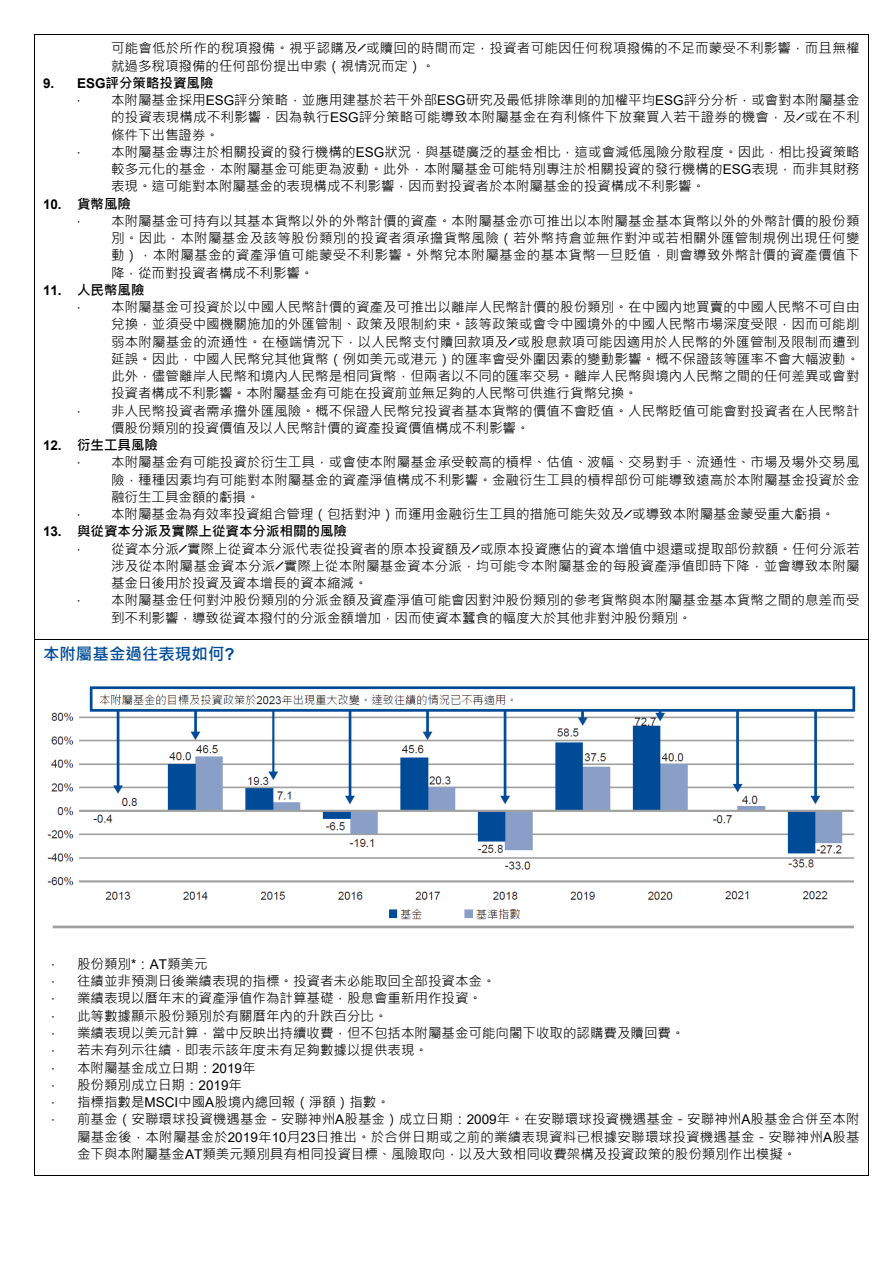
<style>
.page{position:relative;width:893px;height:1263px;background:#fff}
.page>*{position:absolute;margin:0;border:0;box-sizing:border-box;transform-origin:0 0}
.t1{font:700 16.5px "Microsoft Jheng Hei";color:#004c98}
.t2{font:13.5px/17.2px "Microsoft Jheng Hei";color:#000;text-align:justify}
.t3{font:700 13.5px/17.2px "Microsoft Jheng Hei";color:#000}
.s1{font-family:"Arial"}
.s2{font-weight:400}
</style>
<div class="page">
<hr style="left:34px;top:35px;width:834px;height:1px;background:#000">
<hr style="left:34px;top:40px;width:1px;height:599px;background:#000">
<hr style="left:868px;top:40px;width:1px;height:599px;background:#000">
<hr style="left:35px;top:639px;width:833px;height:1px;background:#000">
<hr style="left:34px;top:644px;width:1px;height:532px;background:#000">
<hr style="left:34px;top:1175px;width:834px;height:1px;background:#000">
<hr style="left:868px;top:644px;width:1px;height:532px;background:#000">
<img style="left:47px;top:686px;width:809px;height:243px">
<p class="t2" style="left:111px;top:39px;width:750px">可能會低於所作的稅項撥備。視乎認購及╱或贖回的時間而定，投資者可能因任何稅項撥備的不足而蒙受不利影響，而且無權就過多稅項撥備的任何部份提出申索（視情況而定）。</p>
<p class="t3" style="left:77px;top:74px;width:138px;text-indent:-34px"><span class="s1">9. ESG</span>評分策略投資風險<span class="s2">‧</span></p>
<p class="t2" style="left:111px;top:91px;width:750px">本附屬基金採用<span class="s1">ESG</span>評分策略，並應用建基於若干外部<span class="s1">ESG</span>研究及最低排除準則的加權平均<span class="s1">ESG</span>評分分析，或會對本附屬基金的投資表現構成不利影響，因為執行<span class="s1">ESG</span>評分策略可能導致本附屬基金在有利條件下放棄買入若干證券的機會，及╱或在不利條件下出售證券。</p>
<p class="t2" style="left:77px;top:143px;width:5px">‧</p>
<p class="t2" style="left:111px;top:143px;width:750px">本附屬基金專注於相關投資的發行機構的<span class="s1">ESG</span>狀況，與基礎廣泛的基金相比，這或會減低風險分散程度。因此，相比投資策略較多元化的基金，本附屬基金可能更為波動。此外，本附屬基金可能特別專注於相關投資的發行機構的<span class="s1">ESG</span>表現，而非其財務表現。這可能對本附屬基金的表現構成不利影響，因而對投資者於本附屬基金的投資構成不利影響。</p>
<p class="t3" style="left:77px;top:195px;width:55px;text-indent:-34px"><span class="s1">10.</span> 貨幣風險<span class="s2">‧</span></p>
<p class="t2" style="left:111px;top:212px;width:750px">本附屬基金可持有以其基本貨幣以外的外幣計價的資產。本附屬基金亦可推出以本附屬基金基本貨幣以外的外幣計價的股份類別。因此，本附屬基金及該等股份類別的投資者須承擔貨幣風險（若外幣持倉並無作對沖或若相關外匯管制規例出現任何變動），本附屬基金的資產淨值可能蒙受不利影響。外幣兌本附屬基金的基本貨幣一旦貶值，則會導致外幣計價的資產價值下降，從而對投資者構成不利影響。</p>
<p class="t3" style="left:77px;top:281px;width:69px;text-indent:-34px"><span class="s1">11.</span> 人民幣風險<span class="s2">‧</span></p>
<p class="t2" style="left:111px;top:298px;width:750px">本附屬基金可投資於以中國人民幣計價的資產及可推出以離岸人民幣計價的股份類別。在中國內地買賣的中國人民幣不可自由兌換，並須受中國機關施加的外匯管制、政策及限制約束。該等政策或會令中國境外的中國人民幣市場深度受限，因而可能削弱本附屬基金的流通性。在極端情況下，以人民幣支付贖回款項及╱或股息款項可能因適用於人民幣的外匯管制及限制而遭到延誤。因此，中國人民幣兌其他貨幣（例如美元或港元）的匯率會受外圍因素的變動影響。概不保證該等匯率不會大幅波動。此外，儘管離岸人民幣和境內人民幣是相同貨幣，但兩者以不同的匯率交易。離岸人民幣與境內人民幣之間的任何差異或會對投資者構成不利影響。本附屬基金有可能在投資前並無足夠的人民幣可供進行貨幣兌換。</p>
<p class="t2" style="left:77px;top:402px;width:5px">‧</p>
<p class="t2" style="left:111px;top:402px;width:750px">非人民幣投資者需承擔外匯風險。概不保證人民幣兌投資者基本貨幣的價值不會貶值。人民幣貶值可能會對投資者在人民幣計價股份類別的投資價值及以人民幣計價的資產投資價值構成不利影響。</p>
<p class="t3" style="left:77px;top:436px;width:82px;text-indent:-34px"><span class="s1">12.</span> 衍生工具風險<span class="s2">‧</span></p>
<p class="t2" style="left:111px;top:453px;width:750px">本附屬基金有可能投資於衍生工具，或會使本附屬基金承受較高的槓桿、估值、波幅、交易對手、流通性、市場及場外交易風險，種種因素均有可能對本附屬基金的資產淨值構成不利影響。金融衍生工具的槓桿部份可能導致遠高於本附屬基金投資於金融衍生工具金額的虧損。</p>
<p class="t2" style="left:77px;top:505px;width:5px">‧</p>
<p class="t2" style="left:111px;top:505px;width:725px">本附屬基金為有效率投資組合管理（包括對沖）而運用金融衍生工具的措施可能失效及╱或導致本附屬基金蒙受重大虧損。</p>
<p class="t3" style="left:77px;top:522px;width:271px;text-indent:-34px"><span class="s1">13.</span> 與從資本分派及實際上從資本分派相關的風險<span class="s2">‧</span></p>
<p class="t2" style="left:111px;top:540px;width:750px">從資本分派╱實際上從資本分派代表從投資者的原本投資額及╱或原本投資應佔的資本增值中退還或提取部份款額。任何分派若涉及從本附屬基金資本分派╱實際上從本附屬基金資本分派，均可能令本附屬基金的每股資產淨值即時下降，並會導致本附屬基金日後用於投資及資本增長的資本縮減。</p>
<p class="t2" style="left:77px;top:591px;width:5px">‧</p>
<p class="t2" style="left:111px;top:591px;width:750px">本附屬基金任何對沖股份類別的分派金額及資產淨值可能會因對沖股份類別的參考貨幣與本附屬基金基本貨幣之間的息差而受到不利影響，導致從資本撥付的分派金額增加，因而使資本蠶食的幅度大於其他非對沖股份類別。</p>
<p class="t1" style="left:43px;top:642px;width:193px">本附屬基金過往表現如何<span class="s1">?</span></p>
<p class="t2" style="left:52px;top:955px;width:5px">‧</p>
<p class="t2" style="left:77px;top:955px;width:132px">股份類別<span class="s1">*</span>：<span class="s1">AT</span>類美元</p>
<p class="t2" style="left:52px;top:972px;width:5px">‧</p>
<p class="t2" style="left:77px;top:972px;width:420px">往績並非預測日後業績表現的指標。投資者未必能取回全部投資本金。</p>
<p class="t2" style="left:52px;top:989px;width:5px">‧</p>
<p class="t2" style="left:77px;top:989px;width:406px">業績表現以曆年末的資產淨值作為計算基礎，股息會重新用作投資。</p>
<p class="t2" style="left:52px;top:1007px;width:5px">‧</p>
<p class="t2" style="left:77px;top:1007px;width:312px">此等數據顯示股份類別於有關曆年內的升跌百分比。</p>
<p class="t2" style="left:52px;top:1024px;width:5px">‧</p>
<p class="t2" style="left:77px;top:1024px;width:609px">業績表現以美元計算，當中反映出持續收費，但不包括本附屬基金可能向閣下收取的認購費及贖回費。</p>
<p class="t2" style="left:52px;top:1041px;width:5px">‧</p>
<p class="t2" style="left:77px;top:1041px;width:352px">若未有列示往績，即表示該年度未有足夠數據以提供表現。</p>
<p class="t2" style="left:52px;top:1058px;width:5px">‧</p>
<p class="t2" style="left:77px;top:1058px;width:180px">本附屬基金成立日期：<span class="s1">2019</span>年</p>
<p class="t2" style="left:52px;top:1076px;width:5px">‧</p>
<p class="t2" style="left:77px;top:1076px;width:166px">股份類別成立日期：<span class="s1">2019</span>年</p>
<p class="t2" style="left:52px;top:1093px;width:5px">‧</p>
<p class="t2" style="left:77px;top:1093px;width:314px">指標指數是<span class="s1">MSCI</span>中國<span class="s1">A</span>股境內總回報（淨額）指數。</p>
<p class="t2" style="left:52px;top:1110px;width:5px">‧</p>
<p class="t2" style="left:77px;top:1110px;width:784px">前基金（安聯環球投資機遇基金－安聯神州<span class="s1">A</span>股基金）成立日期：<span class="s1">2009</span>年。在安聯環球投資機遇基金－安聯神州<span class="s1">A</span>股基金合併至本附屬基金後，本附屬基金於<span class="s1">2019</span>年<span class="s1">10</span>月<span class="s1">23</span>日推出。於合併日期或之前的業績表現資料已根據安聯環球投資機遇基金－安聯神州<span class="s1">A</span>股基金下與本附屬基金<span class="s1">AT</span>類美元類別具有相同投資目標、風險取向，以及大致相同收費架構及投資政策的股份類別作出模擬。</p>
</div>
